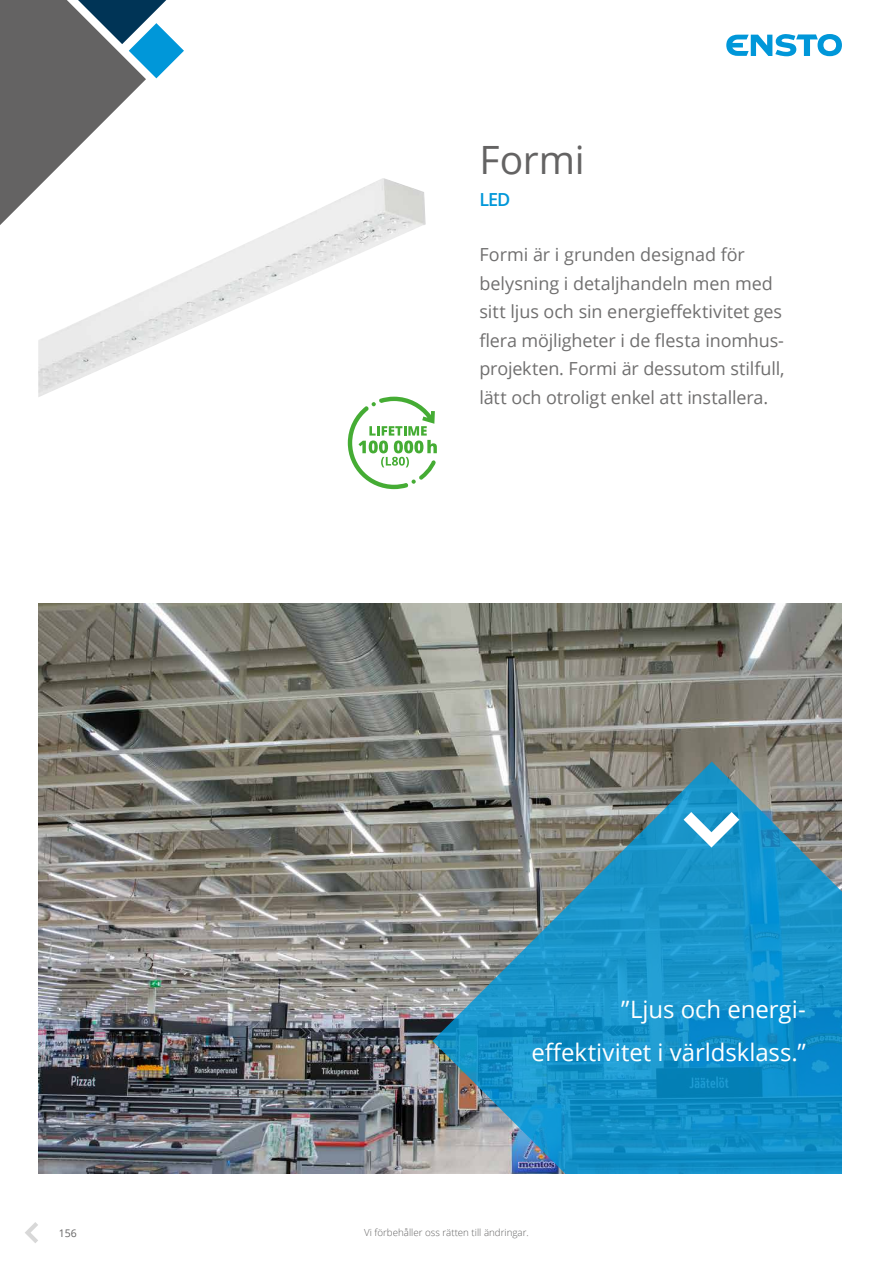
<style>
.page{position:relative;width:893px;height:1263px;background:#fff}
.page>*{position:absolute;margin:0;border:0;box-sizing:border-box;transform-origin:0 0}
.t1{font:39px "Open Sans";letter-spacing:-.005em;color:#646363}
.t2{font:24px/43.5px "Open Sans";letter-spacing:-.005em;color:#fff;text-align:right}
.t3{font:18px/28.5px "Open Sans";letter-spacing:-.005em;color:#706f6f}
.t4{font:600 18px "Open Sans";color:#0097d9}
.t5{font:10.5px "Open Sans";color:#646363}
.t6{font:300 9.75px "Open Sans";color:#646363}
</style>
<div class="page">
<svg style="left:726px;top:34px;width:116px;height:22px"></svg>
<svg style="left:0;top:0;width:184px;height:225px"></svg>
<svg style="left:25px;top:1222px;width:13px;height:21px"></svg>
<img style="left:38px;top:604px;width:804px;height:570px">
<svg style="left:432px;top:761px;width:410px;height:413px;background:#368db3"></svg>
<svg style="left:684px;top:812px;width:55px;height:35px"></svg>
<img style="left:38px;top:178px;width:388px;height:219px">
<svg style="left:348px;top:397px;width:89px;height:92px"></svg>
<h1 class="t1" style="left:479px;top:133px;width:107px">Formi</h1>
<p class="t4" style="left:479px;top:187px;width:33px">LED</p>
<p class="t3" style="left:479px;top:240px;width:307px">Formi är i grunden designad för belysning i detaljhandeln men med sitt ljus och sin energieffektivitet ges flera möjligheter i de flesta inomhus&shy;projekten. Formi är dessutom stilfull, lätt och otroligt enkel att installera.</p>
<h2 class="t2" style="left:531px;top:987px;width:276px">”Ljus och energi&shy;effektivitet i världsklass.”</h2>
<p class="t5" style="left:59px;top:1226px;width:20px">156</p>
<p class="t6" style="left:364px;top:1226px;width:166px">Vi förbehåller oss rätten till ändringar.</p>
</div>
